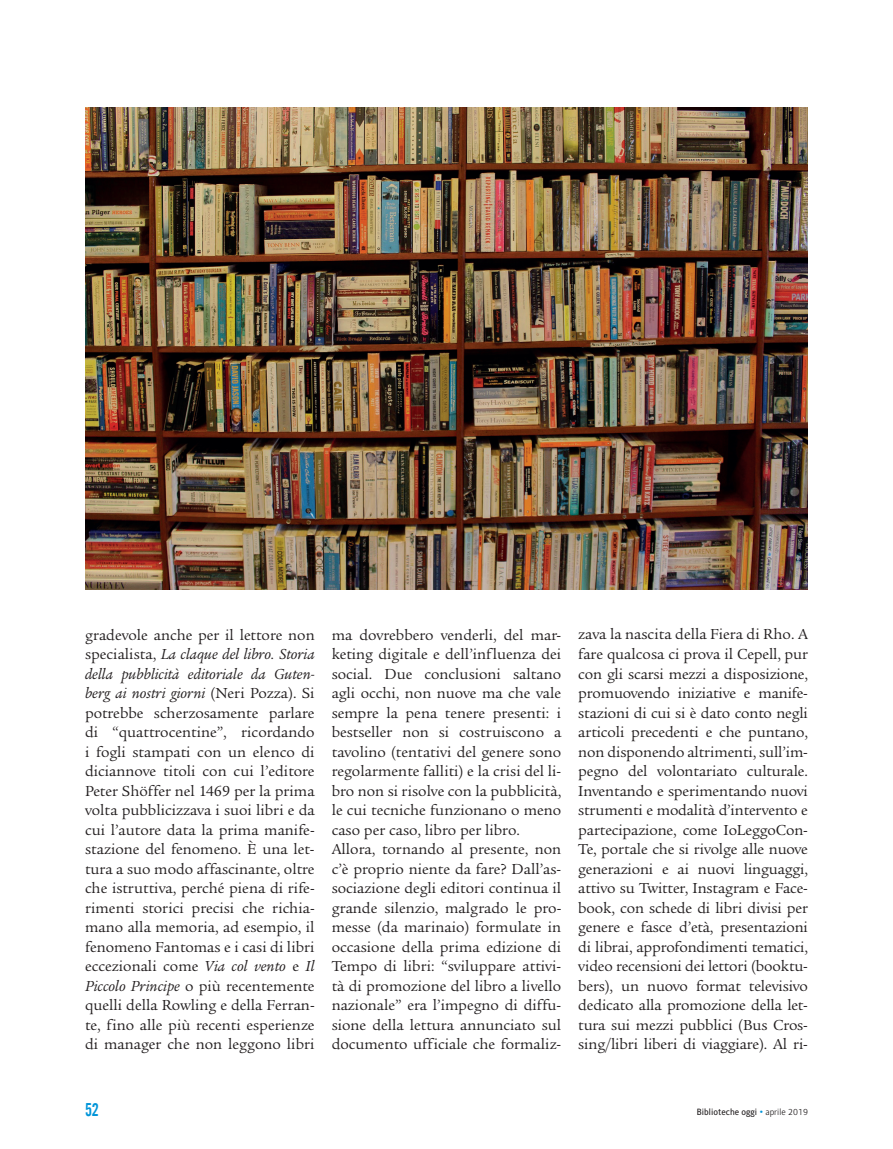
<style>
.page{position:relative;width:893px;height:1149px;background:#fff}
.page>*{position:absolute;margin:0;border:0;box-sizing:border-box;transform-origin:0 0}
.t1{font:18px "Alternate Gothic No 2 BT";color:#0095d9}
.t2{font:15.75px/19.5px "Legacy Ser ITC";color:#231f20;text-align:justify}
.t3{font:9px "Alber";color:#231f20}
.s1{font-style:italic}
.s2{font-weight:700;font-style:italic;color:#0095d9}
.s3{font-weight:300}
</style>
<div class="page">
<img style="left:85px;top:107px;width:723px;height:482px">
<p class="t2" style="left:85px;top:624px;width:231px">gradevole anche per il lettore non specialista, <span class="s1">La claque del libro. Storia della pubblicità editoriale da Guten&shy;berg ai nostri giorni</span> (Neri Pozza). Si potrebbe scherzosamente parlare di “quattrocentine”, ricordando i fogli stampati con un elenco di diciannove titoli con cui l’editore Peter Shöffer nel 1469 per la prima volta pubblicizzava i suoi libri e da cui l’autore data la prima manife&shy;stazione del fenomeno. È una let&shy;tura a suo modo affascinante, oltre che istruttiva, perché piena di rife&shy;rimenti storici precisi che richia&shy;mano alla memoria, ad esempio, il fenomeno Fantomas e i casi di libri eccezionali come <span class="s1">Via col vento</span> e <span class="s1">Il Piccolo Principe</span> o più recentemente quelli della Rowling e della Ferran&shy;te, fino alle più recenti esperienze di manager che non leggono libri</p>
<p class="t2" style="left:332px;top:624px;width:231px;text-align:left">ma dovrebbero venderli, del mar&shy;keting digitale e dell’influenza dei social. Due conclusioni saltano agli occhi, non nuove ma che vale sempre la pena tenere presenti: i bestseller non si costruiscono a tavolino (tentativi del genere sono regolarmente falliti) e la crisi del li&shy;bro non si risolve con la pubblicità, le cui tecniche funzionano o meno caso per caso, libro per libro.<br>Allora, tornando al presente, non c’è proprio niente da fare? Dall’as&shy;sociazione degli editori continua il grande silenzio, malgrado le pro&shy;messe (da marinaio) formulate in occasione della prima edizione di Tempo di libri: “sviluppare attivi&shy;tà di promozione del libro a livello nazionale” era l’impegno di diffu&shy;sione della lettura annunciato sul documento ufficiale che formaliz-</p>
<p class="t2" style="left:578px;top:624px;width:231px">zava la nascita della Fiera di Rho. A fare qualcosa ci prova il Cepell, pur con gli scarsi mezzi a disposizione, promuovendo iniziative e manife&shy;stazioni di cui si è dato conto negli articoli precedenti e che puntano, non disponendo altrimenti, sull’im&shy;pegno del volontariato culturale.<br>Inventando e sperimentando nuovi strumenti e modalità d’intervento e partecipazione, come IoLeggoCon-Te, portale che si rivolge alle nuove generazioni e ai nuovi linguaggi, attivo su Twitter, Instagram e Face&shy;book, con schede di libri divisi per genere e fasce d’età, presentazioni di librai, approfondimenti tematici, video recensioni dei lettori (booktu&shy;bers), un nuovo format televisivo dedicato alla promozione della let&shy;tura sui mezzi pubblici (Bus Cros&shy;sing/libri liberi di viaggiare). Al ri-</p>
<p class="t1" style="left:85px;top:1099px;width:16px">52</p>
<p class="t3" style="left:697px;top:1106px;width:113px">Biblioteche oggi <span class="s2">•</span> <span class="s3">aprile 2019</span></p>
</div>
